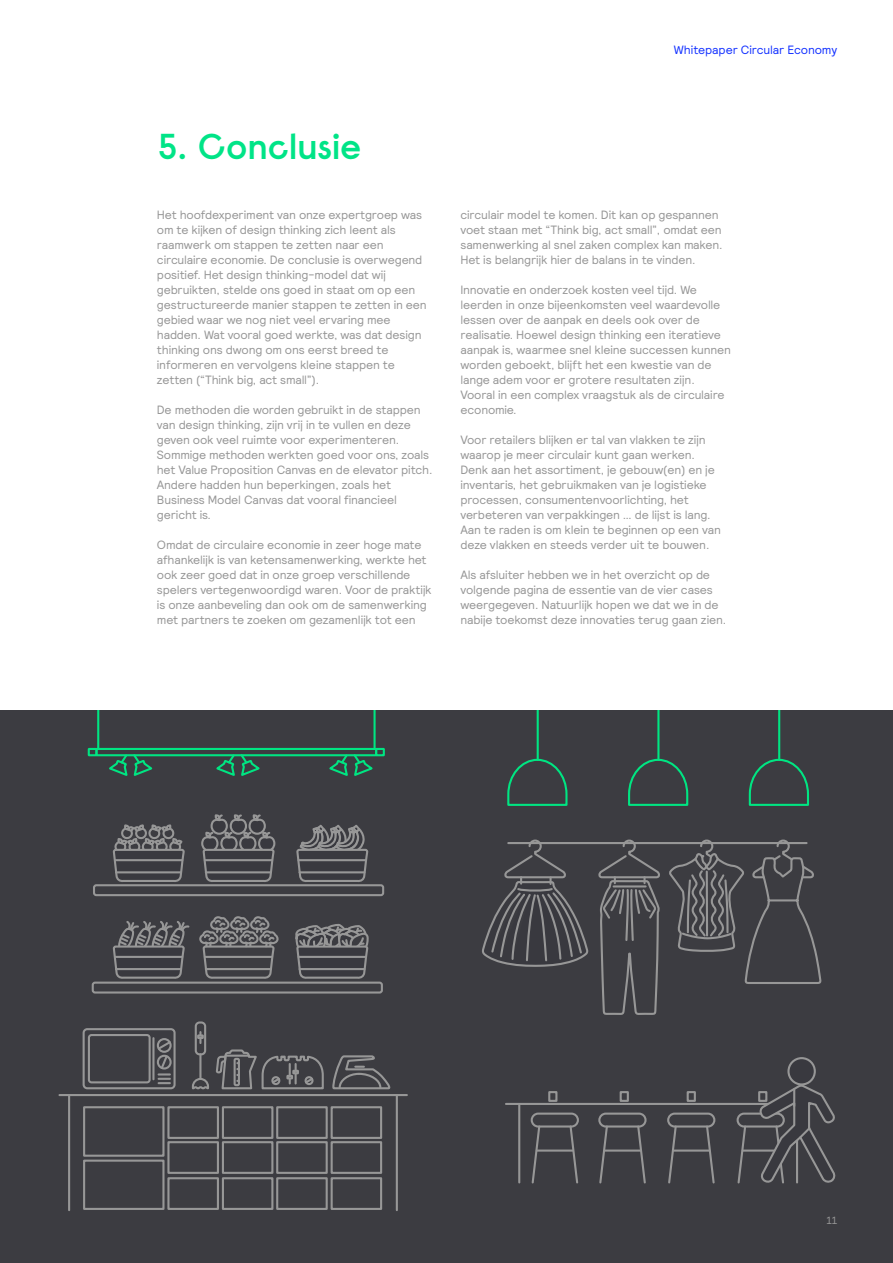
<style>
.page{position:relative;width:893px;height:1263px;background:#fff}
.page>*{position:absolute;margin:0;border:0;box-sizing:border-box;transform-origin:0 0}
.t1{font:600 36px "Signify Raisonne";letter-spacing:-.025em;color:#00e487}
.t2{font:12px/15px "Signify Relative";letter-spacing:-.015em;color:#969696}
.t3{font:12px "Signify Relative";letter-spacing:-.01em;color:#1432ff}
.t4{font:10.5px "Signify Relative Faux";color:#969696}
</style>
<div class="page">
<div style="left:0;top:710px;width:893px;height:553px;background:#3c3c41"></div>
<hr style="left:508px;top:842px;width:299px;height:2px;background:#979797">
<svg style="left:482px;top:839px;width:107px;height:128px"></svg>
<svg style="left:598px;top:839px;width:224px;height:176px"></svg>
<svg style="left:296px;top:824px;width:73px;height:73px"></svg>
<div style="left:93px;top:884px;width:291px;height:12px;border:2px solid #979797;border-radius:2px"></div>
<div style="left:92px;top:981px;width:291px;height:12px;border:2px solid #979797;border-radius:2px"></div>
<svg style="left:113px;top:824px;width:78px;height:154px"></svg>
<hr style="left:116px;top:968px;width:65px;height:2px;background:#979797">
<hr style="left:115px;top:956px;width:67px;height:2px;background:#979797">
<svg style="left:199px;top:916px;width:80px;height:62px"></svg>
<svg style="left:295px;top:923px;width:74px;height:55px"></svg>
<hr style="left:300px;top:968px;width:64px;height:2px;background:#979797">
<hr style="left:298px;top:956px;width:68px;height:2px;background:#979797">
<svg style="left:201px;top:814px;width:75px;height:67px"></svg>
<hr style="left:206px;top:871px;width:65px;height:2px;background:#979797">
<hr style="left:205px;top:859px;width:67px;height:2px;background:#979797">
<hr style="left:300px;top:871px;width:64px;height:2px;background:#979797">
<hr style="left:298px;top:859px;width:68px;height:2px;background:#979797">
<div style="left:83px;top:1028px;width:93px;height:61px;border:2px solid #979797;border-radius:4px"></div>
<div style="left:88px;top:1034px;width:63px;height:49px;border:2px solid #979797;border-radius:3px"></div>
<hr style="left:152px;top:1038px;width:3px;height:41px;background:#979797">
<div style="left:157px;top:1038px;width:15px;height:15px;border:2px solid #979797;border-radius:50%"></div>
<svg style="left:156px;top:1039px;width:16px;height:45px"></svg>
<hr style="left:59px;top:1094px;width:348px;height:2px;background:#979797">
<hr style="left:396px;top:1095px;width:2px;height:115px;background:#979797">
<hr style="left:68px;top:1095px;width:2px;height:115px;background:#979797">
<div style="left:83px;top:1106px;width:82px;height:51px;border:2px solid #979797"></div>
<div style="left:83px;top:1159px;width:82px;height:51px;border:2px solid #979797"></div>
<div style="left:167px;top:1106px;width:52px;height:33px;border:2px solid #979797"></div>
<div style="left:222px;top:1106px;width:51px;height:33px;border:2px solid #979797"></div>
<div style="left:276px;top:1106px;width:52px;height:33px;border:2px solid #979797"></div>
<div style="left:331px;top:1106px;width:51px;height:33px;border:2px solid #979797"></div>
<div style="left:167px;top:1141px;width:52px;height:33px;border:2px solid #979797"></div>
<div style="left:222px;top:1141px;width:51px;height:33px;border:2px solid #979797"></div>
<div style="left:276px;top:1141px;width:52px;height:33px;border:2px solid #979797"></div>
<div style="left:331px;top:1141px;width:51px;height:33px;border:2px solid #979797"></div>
<div style="left:167px;top:1177px;width:52px;height:33px;border:2px solid #979797"></div>
<div style="left:222px;top:1177px;width:51px;height:33px;border:2px solid #979797"></div>
<div style="left:276px;top:1177px;width:52px;height:33px;border:2px solid #979797"></div>
<div style="left:331px;top:1177px;width:51px;height:33px;border:2px solid #979797"></div>
<div style="left:195px;top:1021px;width:11px;height:34px;border:2px solid #979797;border-radius:4px"></div>
<svg style="left:191px;top:1032px;width:134px;height:97px"></svg>
<hr style="left:199px;top:1054px;width:2px;height:25px;background:#979797">
<svg style="left:332px;top:1055px;width:59px;height:35px"></svg>
<div style="left:95px;top:748px;width:282px;height:8px;border:2px solid #00e582"></div>
<div style="left:88px;top:748px;width:10px;height:8px;border:2px solid #00e582"></div>
<svg style="left:96px;top:710px;width:4px;height:41px"></svg>
<div style="left:375px;top:748px;width:10px;height:8px;border:2px solid #00e582"></div>
<svg style="left:213px;top:753px;width:50px;height:23px"></svg>
<svg style="left:326px;top:710px;width:51px;height:66px"></svg>
<svg style="left:106px;top:753px;width:50px;height:23px"></svg>
<hr style="left:778px;top:710px;width:2px;height:50px;background:#00e582">
<svg style="left:748px;top:758px;width:61px;height:48px"></svg>
<hr style="left:657px;top:710px;width:2px;height:50px;background:#00e582">
<svg style="left:628px;top:758px;width:61px;height:48px"></svg>
<hr style="left:537px;top:710px;width:2px;height:50px;background:#00e582">
<svg style="left:507px;top:758px;width:61px;height:48px"></svg>
<div style="left:548px;top:1091px;width:9px;height:11px;border:2px solid #979797"></div>
<div style="left:620px;top:1091px;width:9px;height:11px;border:2px solid #979797"></div>
<div style="left:687px;top:1091px;width:9px;height:11px;border:2px solid #979797"></div>
<div style="left:758px;top:1091px;width:9px;height:11px;border:2px solid #979797"></div>
<hr style="left:506px;top:1103px;width:304px;height:2px;background:#979797">
<div style="left:598px;top:1112px;width:49px;height:15px;border:2px solid #979797;border-radius:6px"></div>
<svg style="left:599px;top:1124px;width:10px;height:60px"></svg>
<svg style="left:636px;top:1124px;width:10px;height:60px"></svg>
<hr style="left:604px;top:1149px;width:37px;height:2px;background:#979797">
<div style="left:667px;top:1112px;width:48px;height:15px;border:2px solid #979797;border-radius:6px"></div>
<svg style="left:668px;top:1124px;width:10px;height:60px"></svg>
<svg style="left:705px;top:1124px;width:10px;height:60px"></svg>
<hr style="left:673px;top:1149px;width:36px;height:2px;background:#979797">
<div style="left:737px;top:1112px;width:48px;height:15px;border:2px solid #979797;border-radius:6px"></div>
<svg style="left:737px;top:1124px;width:10px;height:60px"></svg>
<hr style="left:743px;top:1149px;width:36px;height:2px;background:#979797">
<div style="left:531px;top:1112px;width:48px;height:15px;border:2px solid #979797;border-radius:6px"></div>
<svg style="left:531px;top:1124px;width:11px;height:60px"></svg>
<svg style="left:568px;top:1124px;width:11px;height:60px"></svg>
<hr style="left:537px;top:1149px;width:36px;height:2px;background:#979797">
<hr style="left:518px;top:1104px;width:2px;height:78px;background:#979797">
<div style="left:787px;top:1057px;width:29px;height:28px;border:2px solid #979797;border-radius:50%"></div>
<svg style="left:760px;top:1083px;width:76px;height:101px"></svg>
<p class="t3" style="left:674px;top:42px;width:165px">Whitepaper Circular Economy</p>
<h1 class="t1" style="left:157px;top:123px;width:205px">5. Conclusie</h1>
<p class="t2" style="left:157px;top:207px;width:271px">Het hoofdexperiment van onze expertgroep was om te kijken of design thinking zich leent als raamwerk om stappen te zetten naar een circulaire economie. De conclusie is overwegend positief. Het design thinking-model dat wij gebruikten, stelde ons goed in staat om op een gestructureerde manier stappen te zetten in een gebied waar we nog niet veel ervaring mee hadden. Wat vooral goed werkte, was dat design thinking ons dwong om ons eerst breed te informeren en vervolgens kleine stappen te zetten (“Think big, act small”).</p>
<p class="t2" style="left:157px;top:402px;width:277px">De methoden die worden gebruikt in de stappen van design thinking, zijn vrij in te vullen en deze geven ook veel ruimte voor experimenteren.<br>Sommige methoden werkten goed voor ons, zoals het Value Proposition Canvas en de elevator pitch.<br>Andere hadden hun beperkingen, zoals het Business Model Canvas dat vooral financieel gericht is.</p>
<p class="t2" style="left:157px;top:537px;width:276px">Omdat de circulaire economie in zeer hoge mate afhankelijk is van ketensamenwerking, werkte het ook zeer goed dat in onze groep verschillende spelers vertegenwoordigd waren. Voor de praktijk is onze aanbeveling dan ook om de samenwerking met partners te zoeken om gezamenlijk tot een</p>
<p class="t2" style="left:460px;top:207px;width:264px">circulair model te komen. Dit kan op gespannen voet staan met “Think big, act small”, omdat een samenwerking al snel zaken complex kan maken.<br>Het is belangrijk hier de balans in te vinden.</p>
<p class="t2" style="left:460px;top:282px;width:272px">Innovatie en onderzoek kosten veel tijd. We leerden in onze bijeenkomsten veel waardevolle lessen over de aanpak en deels ook over de realisatie. Hoewel design thinking een iteratieve aanpak is, waarmee snel kleine successen kunnen worden geboekt, blijft het een kwestie van de lange adem voor er grotere resultaten zijn.<br>Vooral in een complex vraagstuk als de circulaire economie.</p>
<p class="t2" style="left:460px;top:432px;width:262px">Voor retailers blijken er tal van vlakken te zijn waarop je meer circulair kunt gaan werken.<br>Denk aan het assortiment, je gebouw(en) en je inventaris, het gebruikmaken van je logistieke processen, consumentenvoorlichting, het verbeteren van verpakkingen … de lijst is lang.<br>Aan te raden is om klein te beginnen op een van deze vlakken en steeds verder uit te bouwen.</p>
<p class="t2" style="left:460px;top:567px;width:267px">Als afsluiter hebben we in het overzicht op de volgende pagina de essentie van de vier cases weergegeven. Natuurlijk hopen we dat we in de nabije toekomst deze innovaties terug gaan zien.</p>
<p class="t4" style="left:827px;top:1213px;width:12px">11</p>
</div>
